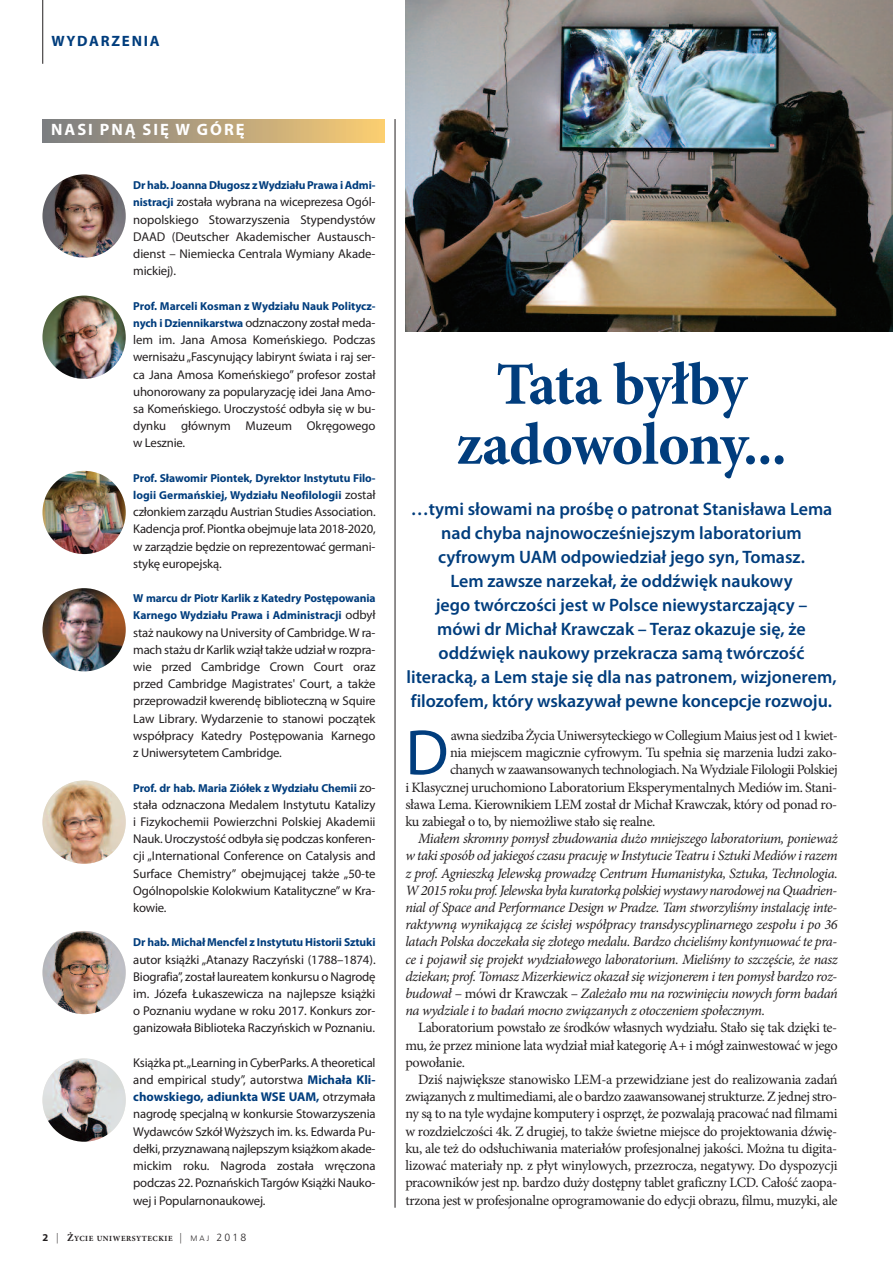
<style>
.page{position:relative;width:893px;height:1263px;background:#fff}
.page>*{position:absolute;margin:0;border:0;box-sizing:border-box;transform-origin:0 0}
.t1{font:64.8px "Myriad Pro";color:#013d7d}
.t2{font:700 60px/60px "Minion Pro";letter-spacing:-.02em;color:#013d7d;text-align:center}
.t3{font:600 18px/24px "Myriad Pro";color:#013d7d;text-align:center}
.t4{font:700 16.5px "Myriad Pro";letter-spacing:.12em;color:#fff}
.t5{font:700 15px "Myriad Pro";letter-spacing:.12em;color:#013d7d}
.t6{font:14.25px/17.2px "Minion Pro";letter-spacing:-.025em;color:#231f20;text-align:justify}
.t7{font:italic 14.25px/17.2px "Minion Pro";letter-spacing:-.03em;color:#231f20;text-align:justify}
.t8{font:12.75px/17.2px "Myriad Pro";letter-spacing:-.01em;color:#231f20;text-align:justify}
.t9{font:700 11.55px/17.2px "Myriad Pro";letter-spacing:-.01em;color:#013d7d}
.t10{font:700 7.8px "Minion Pro";letter-spacing:.065em;color:#231f20}
.s1{font-weight:700;font-size:11.55px;color:#013d7d}
.s2{font-weight:400;font-size:12.75px;color:#231f20}
.s3{font-weight:700;color:#013d7d}
.s4{font-family:"Myriad Pro";font-size:10.5px}
.s5{font-family:"Humnst 777 Lt EU";font-weight:400;font-size:10.5px}
.s6{font-size:10.5px}
.s7{font-family:"Humnst 777 Lt EU";font-weight:400}
.s8{font-style:normal}
</style>
<div class="page">
<hr style="left:42px;top:0;width:1px;height:64px;background:#231f20">
<div style="left:43px;top:119px;width:341px;height:23px;background:linear-gradient(to right,#787b83,#f9cc74)"></div>
<img style="left:43px;top:174px;width:83px;height:84px;border-radius:50%">
<img style="left:43px;top:296px;width:83px;height:83px;border-radius:50%">
<img style="left:43px;top:471px;width:83px;height:83px;border-radius:50%">
<img style="left:43px;top:588px;width:83px;height:83px;border-radius:50%">
<img style="left:43px;top:780px;width:83px;height:84px;border-radius:50%">
<img style="left:43px;top:931px;width:83px;height:83px;border-radius:50%">
<img style="left:43px;top:1058px;width:83px;height:84px;border-radius:50%">
<img style="left:405px;top:0;width:488px;height:332px">
<hr style="left:395px;top:119px;width:1px;height:1089px;background:#231f20">
<p class="t5" style="left:51px;top:36px;width:110px">wydarzenia</p>
<p class="t4" style="left:51px;top:123px;width:195px">nasi pną się w Górę</p>
<p class="t9" style="left:133px;top:178px;width:244px">dr hab. Joanna długosz zwydziału prawa i admi-</p>
<p class="t8" style="left:133px;top:195px;width:244px"><span class="s1">nistracji</span> została wybrana na wiceprezesa ogól&shy;nopolskiego Stowarzyszenia Stypendystów DaaD (Deutscher akademischer austausch&shy;dienst – Niemiecka centrala wymiany akade&shy;mickiej).</p>
<p class="t9" style="left:133px;top:298px;width:244px">prof. marceli kosman z wydziału nauk politycz-</p>
<p class="t8" style="left:133px;top:315px;width:244px"><span class="s1">nych i dziennikarstwa</span> odznaczony został meda&shy;lem im. jana amosa komeńskiego. Podczas wernisażu„fascynujący labirynt świata i raj ser&shy;ca jana amosa komeńskiego” profesor został uhonorowany za popularyzację idei jana amo&shy;sa komeńskiego. Uroczystość odbyła się w bu&shy;dynku głównym muzeum okręgowego w Lesznie.</p>
<p class="t9" style="left:133px;top:470px;width:244px">prof. sławomir piontek, dyrektor instytutu Filo&shy;logii Germańskiej, wydziału neofilologii <span class="s2">został</span></p>
<p class="t8" style="left:133px;top:504px;width:244px">członkiem zarządu austrian Studies association. kadencja prof. Piontka obejmuje lata 2018-2020, w zarządzie będzie on reprezentować germani&shy;stykę europejską.</p>
<p class="t9" style="left:133px;top:591px;width:244px">w marcu dr piotr karlik z katedry postępowania karnego wydziału prawa i administracji <span class="s2">odbył</span></p>
<p class="t8" style="left:133px;top:625px;width:244px">staż naukowy na University of cambridge.w ra&shy;mach stażu dr karlik wziął także udział w rozpra&shy;wie przed cambridge crown court oraz przed cambridge magistrates' court, a także przeprowadził kwerendę biblioteczną w Squire Law Library. wydarzenie to stanowi początek współpracy katedry Postępowania karnego z Uniwersytetem cambridge.</p>
<p class="t9" style="left:133px;top:780px;width:244px">prof. dr hab. maria ziółek z wydziału Chemii <span class="s2">zo-</span></p>
<p class="t8" style="left:133px;top:797px;width:244px">stała odznaczona medalem Instytutu katalizy i fizykochemii Powierzchni Polskiej akademii Nauk. Uroczystość odbyła się podczas konferen&shy;cji „International conference on catalysis and Surface chemistry” obejmującej także „50-te ogólnopolskie kolokwium katalityczne” w kra&shy;kowie.</p>
<p class="t9" style="left:133px;top:935px;width:244px">dr hab. michał mencfel z instytutu Historii sztuki</p>
<p class="t8" style="left:133px;top:952px;width:244px">autor książki „atanazy Raczyński (1788–1874).<br>Biografia”, został laureatem konkursu o Nagrodę im. józefa Łukaszewicza na najlepsze książki o Poznaniu wydane w roku 2017. konkurs zor&shy;ganizowała Biblioteka Raczyńskich w Poznaniu.</p>
<p class="t8" style="left:133px;top:1055px;width:244px">książka pt.„Learning in cyberParks. a theoretical and empirical study”, autorstwa <span class="s3">michała kli&shy;chowskiego, adiunkta wse uam,</span> otrzymała nagrodę specjalną w konkursie Stowarzyszenia wydawców Szkół wyższych im. ks. edwarda Pu&shy;dełki, przyznawaną najlepszym książkom akade&shy;mickim roku. Nagroda została wręczona podczas 22. Poznańskichtargów książki Nauko&shy;wej i Popularnonaukowej.</p>
<p class="t10" style="left:43px;top:1236px;width:205px"><span class="s4">2</span> <span class="s5">|</span> <span class="s6">Ż</span>YCIE UNIWERSYTECKIE <span class="s5">|</span> <span class="s7">M A J</span> <span class="s5">2 0 1 8</span></p>
<h2 class="t2" style="left:456px;top:360px;width:332px">TATA BYŁBY<br>ZADOWOLONY...</h2>
<p class="t3" style="left:407px;top:499px;width:432px">…tymi słowami na prośbę o patronat Stanisława Lema nad chyba najnowocześniejszym laboratorium cyfrowym UAM odpowiedział jego syn, Tomasz.<br>Lem zawsze narzekał, że oddźwięk naukowy<br>jego twórczości jest w Polsce niewystarczający –<br>mówi dr Michał Krawczak – Teraz okazuje się, że oddźwięk naukowy przekracza samą twórczość literacką, a Lem staje się dla nas patronem, wizjonerem, filozofem, który wskazywał pewne koncepcje rozwoju.</p>
<h1 class="t1" style="left:405px;top:728px;width:45px">D</h1>
<p class="t6" style="left:451px;top:728px;width:389px">awna siedziba Życia Uniwersyteckiego w Collegium Maius jest od 1 kwiet-</p>
<p class="t6" style="left:450px;top:745px;width:389px">nia miejscem magicznie cyfrowym. Tu spełnia się marzenia ludzi zako-</p>
<p class="t6" style="left:450px;top:762px;width:389px">chanych w zaawansowanych technologiach. Na Wydziale Filologii Polskiej</p>
<p class="t6" style="left:405px;top:780px;width:433px">i Klasycznej uruchomiono Laboratorium Eksperymentalnych Mediów im. Stani-</p>
<p class="t6" style="left:405px;top:797px;width:433px">sława Lema. Kierownikiem LEM został dr Michał Krawczak, który od ponad ro-</p>
<p class="t6" style="left:405px;top:814px;width:252px">ku zabiegał o to, by niemożliwe stało się realne.</p>
<p class="t7" style="left:405px;top:831px;width:434px;text-indent:13px">Miałem skromny pomysł zbudowania dużo mniejszego laboratorium, ponieważ w taki sposób od jakiegoś czasu pracuję w Instytucie Teatru i Sztuki Mediów i razem z prof. Agnieszką Jelewską prowadzę Centrum Humanistyka, Sztuka, Technologia.<br>W 2015 roku prof. Jelewska była kuratorką polskiej wystawy narodowej na Quadrien&shy;nial of Space and Performance Design w Pradze. Tam stworzyliśmy instalację inte&shy;raktywną wynikającą ze ścisłej współpracy transdyscyplinarnego zespołu i po 36 latach Polska doczekała się złotego medalu. Bardzo chcieliśmy kontynuować te pra&shy;ce i pojawił się projekt wydziałowego laboratorium. Mieliśmy to szczęście, że nasz dziekan; prof. Tomasz Mizerkiewicz okazał się wizjonerem i ten pomysł bardzo roz&shy;budował <span class="s8">– mówi dr Krawczak –</span> Zależało mu na rozwinięciu nowych form badań na wydziale i to badań mocno związanych z otoczeniem społecznym.</p>
<p class="t6" style="left:405px;top:1020px;width:434px;text-indent:13px">Laboratorium powstało ze środków własnych wydziału. Stało się tak dzięki te&shy;mu, że przez minione lata wydział miał kategorię A+ i mógł zainwestować w jego powołanie.</p>
<p class="t6" style="left:405px;top:1072px;width:434px;text-indent:13px">Dziś największe stanowisko LEM-a przewidziane jest do realizowania zadań związanych z multimediami, ale o bardzo zaawansowanej strukturze. Z jednej stro&shy;ny są to na tyle wydajne komputery i osprzęt, że pozwalają pracować nad filmami w rozdzielczości 4k. Z drugiej, to także świetne miejsce do projektowania dźwię&shy;ku, ale też do odsłuchiwania materiałów profesjonalnej jakości. Można tu digita&shy;lizować materiały np. z płyt winylowych, przezrocza, negatywy. Do dyspozycji pracowników jest np. bardzo duży dostępny tablet graficzny LCD. Całość zaopa&shy;trzona jest w profesjonalne oprogramowanie do edycji obrazu, filmu, muzyki, ale</p>
</div>
